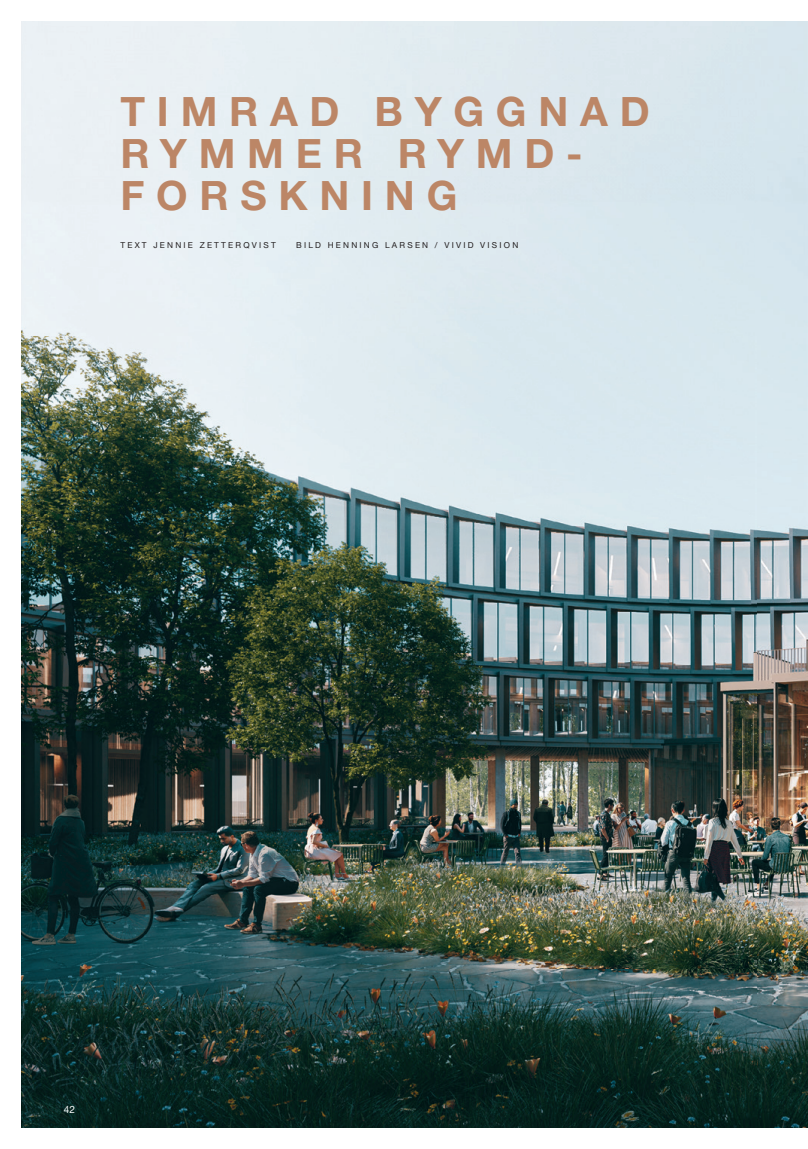
<style>
.page{position:relative;width:808px;height:1149px;background:#fff}
.page>*{position:absolute;margin:0;border:0;box-sizing:border-box;transform-origin:0 0}
.t1{font:700 40.5px/42px "Helvetica Neue LT Std";letter-spacing:.29em;color:#bc8666}
.t2{font:10.05px "Helvetica Neue LT Std";color:#fff}
.t3{font:8.25px "Helvetica Neue LT Std";letter-spacing:.27em;color:#231f20}
</style>
<div class="page">
<img style="left:21px;top:21px;width:787px;height:1106px">
<h1 class="t1" style="left:120px;top:89px;width:531px">TIMRAD BYGGNAD<br>RYMMER RYMD-<br>FORSKNING</h1>
<p class="t3" style="left:120px;top:240px;width:157px">TEXT JENNIE ZETTERQVIST</p>
<p class="t3" style="left:296px;top:240px;width:224px">BILD HENNING LARSEN / VIVID VISION</p>
<p class="t2" style="left:64px;top:1103px;width:13px">42</p>
</div>
